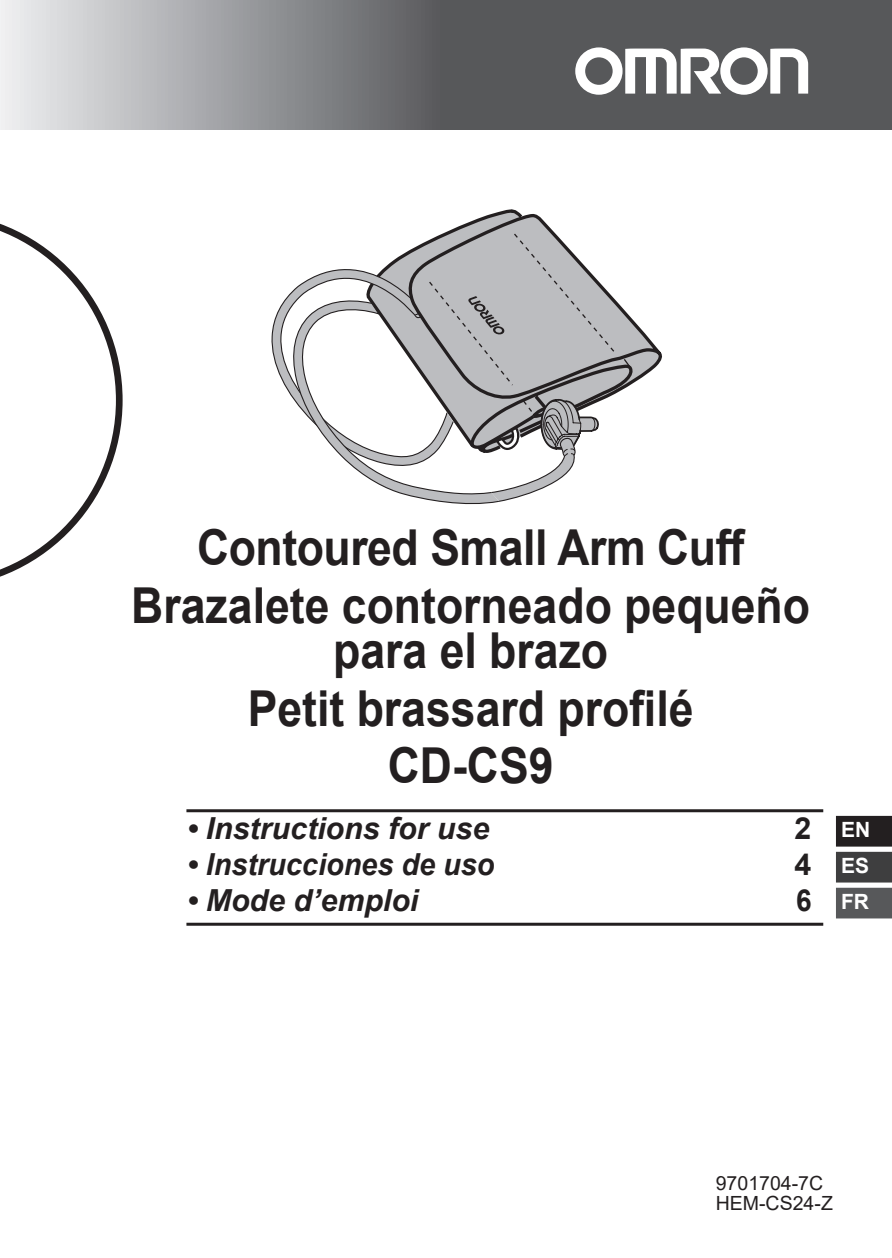
<style>
.page{position:relative;width:892px;height:1258px;background:#fff}
.page>*{position:absolute;margin:0;border:0;box-sizing:border-box;transform-origin:0 0}
.t1{font:700 49.5px/57.9px "Arial";color:#231f20;text-align:center;scale:.9 1}
.t2{font:italic 700 30.3px "Arial";color:#231f20}
.t3{font:700 30.3px "Arial";color:#231f20}
.t4{font:700 30.3px "Arial";color:#231f20;scale:.92 1}
.t5{font:700 21px/36px "Arial";color:#fff;text-align:justify}
.t6{font:19.5px/19.5px "Arial";color:#231f20}
</style>
<div class="page">
<svg style="left:836px;top:815px;width:55px;height:103px;background:#525152"></svg>
<svg style="left:0;top:0;width:891px;height:129px;background:#808184"></svg>
<svg style="left:575px;top:47px;width:233px;height:48px"></svg>
<svg style="left:0;top:223px;width:123px;height:354px"></svg>
<svg style="left:633px;top:320px;width:29px;height:63px"></svg>
<svg style="left:271px;top:209px;width:362px;height:295px"></svg>
<hr style="left:186px;top:809px;width:637px;height:3px;background:#231f20">
<hr style="left:186px;top:922px;width:637px;height:3px;background:#231f20">
<p class="t1" style="left:131px;top:519px;width:755px">Contoured Small Arm Cuff<br>Brazalete contorneado pequeño</p>
<p class="t1" style="left:248px;top:621px;width:497px">para el brazo<br>Petit brassard profilé<br>CD-CS9</p>
<p class="t2" style="left:187px;top:808px;width:304px">• Instructions for use</p>
<p class="t3" style="left:794px;top:806px;width:18px">2</p>
<p class="t2" style="left:187px;top:843px;width:309px">• Instrucciones de uso</p>
<p class="t3" style="left:794px;top:842px;width:18px">4</p>
<p class="t2" style="left:187px;top:879px;width:233px">• Mode d’emploi</p>
<p class="t4" style="left:795px;top:878px;width:18px">6</p>
<p class="t5" style="left:840px;top:811px;width:31px">EN ES FR</p>
<p class="t6" style="left:715px;top:1172px;width:119px">9701704-7C<br>HEM-CS24-Z</p>
</div>
